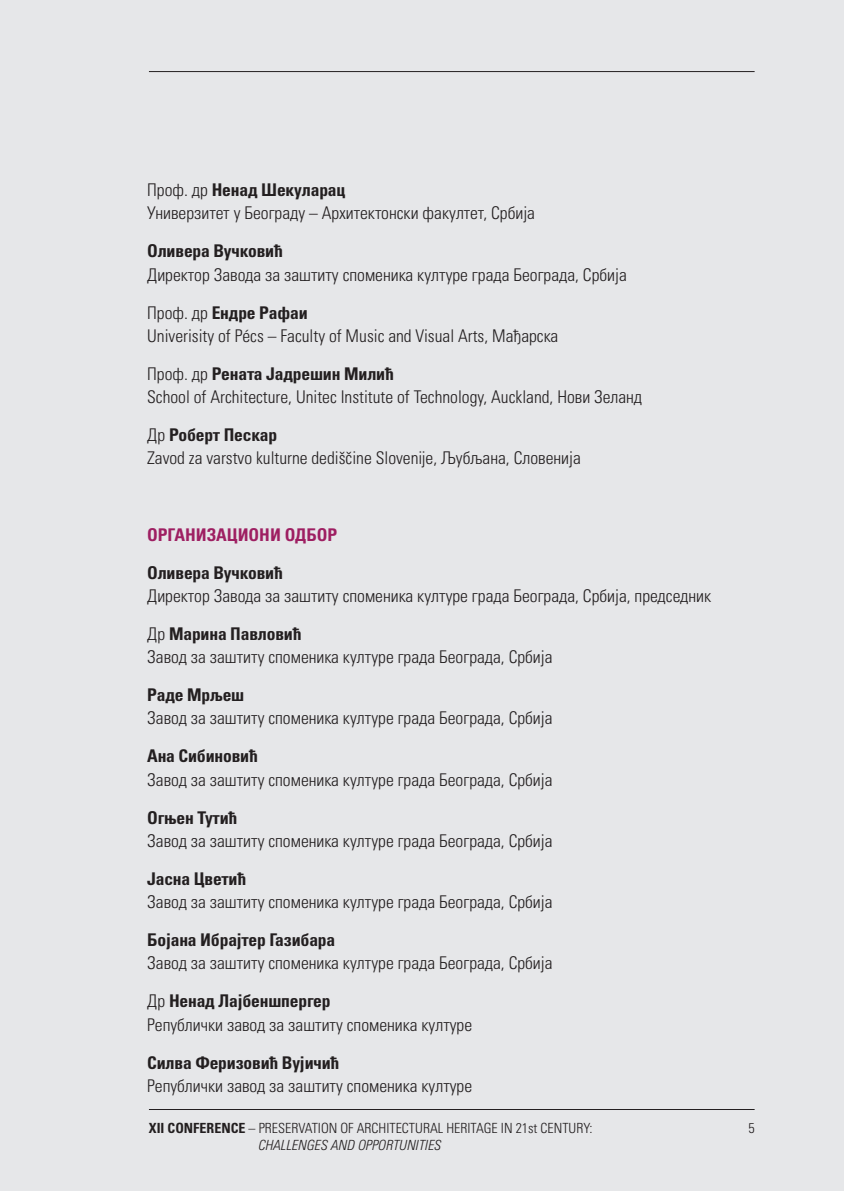
<style>
.page{position:relative;width:844px;height:1191px;background:#fff}
.page>*{position:absolute;margin:0;border:0;box-sizing:border-box;transform-origin:0 0}
.t1{font:17.5px "Univers LTCYR 47 Light Cond";color:#231f20}
.t2{font:17.5px "Univers LTCYR 67 Bold Cond";letter-spacing:-.01em;color:#231f20}
.t3{font:17.5px "Univers LTCYR 67 Bold Cond";color:#9e1f62}
.t4{font:14px "Univers LTCYR 47 Light Cond";color:#231f20}
.t5{font:14px "Univers LTCYR 47 Light Cond Obl";color:#231f20}
.s1{font-family:"Univers LTCYR 47 Light Cond"}
.s2{font-family:"Univers LTCYR 67 Bold Cond"}
</style>
<div class="page">
<div style="left:0;top:0;width:843px;height:1191px;background:#e6e7e9"></div>
<hr style="left:149px;top:1109px;width:605px;height:1px;background:#231f20">
<hr style="left:149px;top:71px;width:605px;height:1px;background:#231f20">
<p class="t2" style="left:147px;top:179px;width:200px"><span class="s1">Проф. др</span> Ненад Шекуларац</p>
<p class="t1" style="left:147px;top:201px;width:389px">Универзитет у Београду – Архитектонски факултет, Србија</p>
<p class="t2" style="left:147px;top:240px;width:137px">Оливера Вучковић</p>
<p class="t1" style="left:147px;top:262px;width:481px">Директор Завода за заштиту споменика културе града Београда, Србија</p>
<p class="t2" style="left:147px;top:302px;width:162px"><span class="s1">Проф. др</span> Ендре Рафаи</p>
<p class="t1" style="left:147px;top:324px;width:412px">Univerisity of Pécs – Faculty of Music and Visual Arts, Мађарска</p>
<p class="t2" style="left:147px;top:363px;width:248px"><span class="s1">Проф. др</span> Рената Јадрешин Милић</p>
<p class="t1" style="left:147px;top:385px;width:496px">School of Architecture, Unitec Institute of Technology, Auckland, Нови Зеланд</p>
<p class="t2" style="left:147px;top:424px;width:132px"><span class="s1">Др</span> Роберт Пескар</p>
<p class="t1" style="left:147px;top:446px;width:435px">Zavod za varstvo kulturne dediščine Slovenĳe, Љубљана, Словенија</p>
<p class="t3" style="left:147px;top:523px;width:192px">ОРГАНИЗАЦИОНИ ОДБОР</p>
<p class="t2" style="left:147px;top:561px;width:137px">Оливера Вучковић</p>
<p class="t1" style="left:147px;top:584px;width:565px">Директор Завода за заштиту споменика културе града Београда, Србија, председник</p>
<p class="t2" style="left:147px;top:623px;width:156px"><span class="s1">Др</span> Марина Павловић</p>
<p class="t1" style="left:147px;top:645px;width:407px">Завод за заштиту споменика културе града Београда, Србија</p>
<p class="t2" style="left:147px;top:684px;width:99px">Раде Мрљеш</p>
<p class="t1" style="left:147px;top:706px;width:407px">Завод за заштиту споменика културе града Београда, Србија</p>
<p class="t2" style="left:147px;top:745px;width:112px">Ана Сибиновић</p>
<p class="t1" style="left:147px;top:767px;width:407px">Завод за заштиту споменика културе града Београда, Србија</p>
<p class="t2" style="left:147px;top:806px;width:92px">Огњен Тутић</p>
<p class="t1" style="left:147px;top:828px;width:407px">Завод за заштиту споменика културе града Београда, Србија</p>
<p class="t2" style="left:147px;top:868px;width:100px">Јасна Цветић</p>
<p class="t1" style="left:147px;top:890px;width:407px">Завод за заштиту споменика културе града Београда, Србија</p>
<p class="t2" style="left:147px;top:929px;width:189px">Бојана Ибрајтер Газибара</p>
<p class="t1" style="left:147px;top:951px;width:407px">Завод за заштиту споменика културе града Београда, Србија</p>
<p class="t2" style="left:147px;top:990px;width:185px"><span class="s1">Др</span> Ненад Лајбеншпергер</p>
<p class="t1" style="left:147px;top:1012px;width:326px">Републички завод за заштиту споменика културе</p>
<p class="t2" style="left:147px;top:1051px;width:193px">Силва Феризовић Вујичић</p>
<p class="t1" style="left:147px;top:1073px;width:326px">Републички завод за заштиту споменика културе</p>
<p class="t4" style="left:149px;top:1118px;width:445px"><span class="s2">XII CONFERENCE</span> – PRESERVATION OF ARCHITECTURAL HERITAGE IN 21st CENTURY:</p>
<p class="t4" style="left:748px;top:1118px;width:8px">5</p>
<p class="t5" style="left:258px;top:1135px;width:184px">CHALLENGES AND OPPORTUNITIES</p>
</div>
